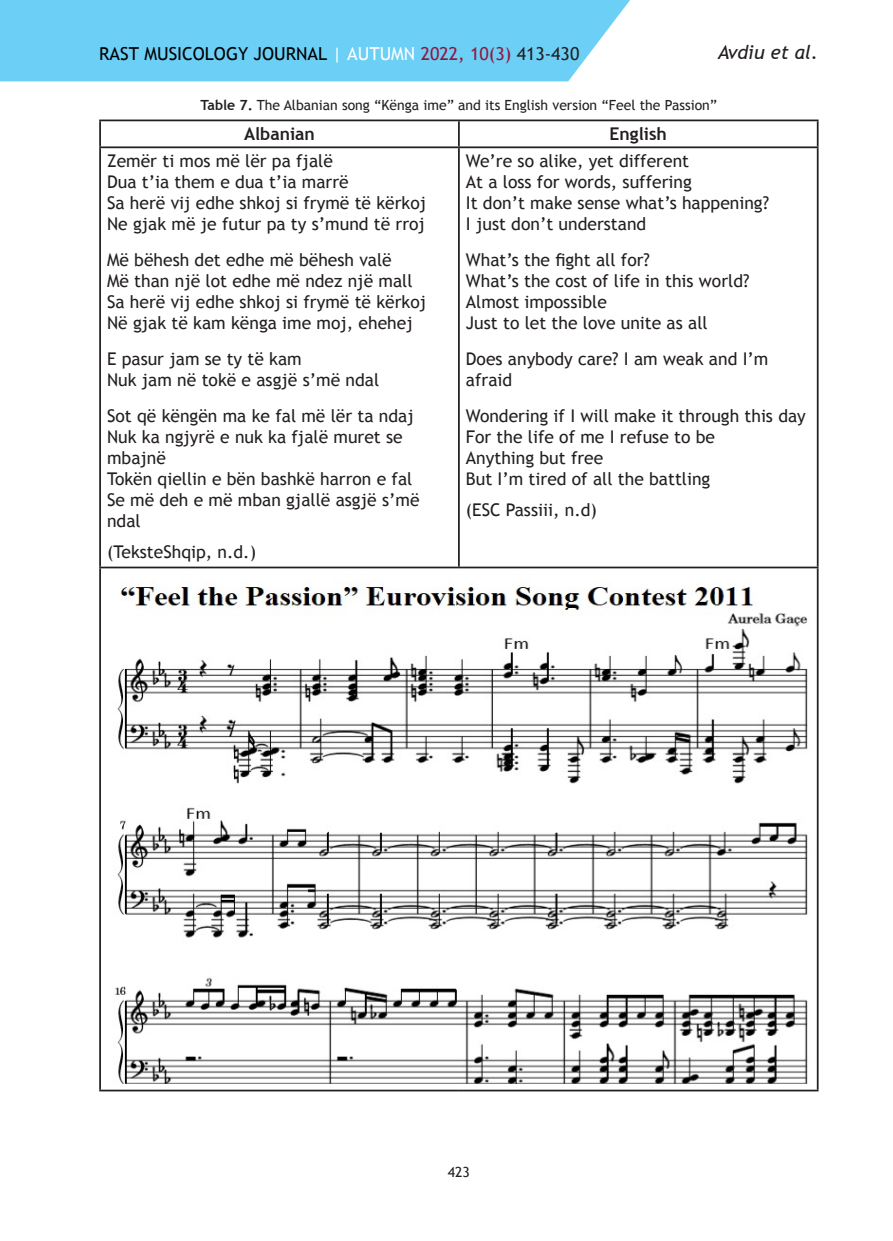
<style>
.page{position:relative;width:893px;height:1241px;background:#fff}
.page>*{position:absolute;margin:0;border:0;box-sizing:border-box;transform-origin:0 0}
.t1{font:italic 19.25px "Trebuchet MS";color:#231f20}
.t2{font:17.85px "Trebuchet MS";color:#000}
.t3{font:17.5px/21px "Trebuchet MS";color:#231f20}
.t4{font:700 17.5px "Trebuchet MS";color:#231f20}
.Örnek{font:14px "Trebuchet MS";color:#231f20}
.s1{color:#fff}
.s2{color:#94163d}
.s3{color:#231f20}
.s4{font-weight:700}
</style>
<div class="page">
<div style="left:0;top:0;width:630px;height:81px;background:#6bcff6"></div>
<hr style="left:99px;top:119px;width:360px;height:2px;background:#231f20">
<hr style="left:99px;top:121px;width:2px;height:25px;background:#231f20">
<hr style="left:459px;top:119px;width:360px;height:2px;background:#231f20">
<hr style="left:458px;top:121px;width:2px;height:25px;background:#231f20">
<hr style="left:817px;top:121px;width:2px;height:25px;background:#231f20">
<hr style="left:99px;top:146px;width:360px;height:2px;background:#231f20">
<hr style="left:99px;top:148px;width:2px;height:418px;background:#231f20">
<hr style="left:459px;top:146px;width:360px;height:2px;background:#231f20">
<hr style="left:458px;top:148px;width:2px;height:418px;background:#231f20">
<hr style="left:817px;top:148px;width:2px;height:418px;background:#231f20">
<hr style="left:99px;top:566px;width:360px;height:2px;background:#231f20">
<hr style="left:99px;top:568px;width:2px;height:521px;background:#231f20">
<hr style="left:459px;top:566px;width:360px;height:2px;background:#231f20">
<hr style="left:817px;top:568px;width:2px;height:521px;background:#231f20">
<hr style="left:99px;top:1089px;width:360px;height:2px;background:#231f20">
<hr style="left:459px;top:1089px;width:360px;height:2px;background:#231f20">
<img style="left:115px;top:586px;width:693px;height:497px">
<p class="t1" style="left:718px;top:41px;width:102px">Avdiu et al.</p>
<p class="t2" style="left:99px;top:43px;width:482px">RAST MUSICOLOGY JOURNAL <span class="s1">| AUTUMN</span> <span class="s2">2022, 10(3)</span> <span class="s3">413-430</span></p>
<p class="Örnek" style="left:201px;top:96px;width:518px"><span class="s4">Table 7.</span> The Albanian song “Kënga ime” and its English version “Feel the Passion”</p>
<p class="t4" style="left:244px;top:123px;width:72px">Albanian</p>
<p class="t4" style="left:610px;top:123px;width:59px">English</p>
<p class="t3" style="left:107px;top:151px;width:227px">Zemër ti mos më lër pa fjalë</p>
<p class="t3" style="left:107px;top:172px;width:243px">Dua t’ia them e dua t’ia marrë</p>
<p class="t3" style="left:107px;top:193px;width:321px">Sa herë vij edhe shkoj si frymë të kërkoj</p>
<p class="t3" style="left:107px;top:214px;width:319px">Ne gjak më je futur pa ty s’mund të rroj</p>
<p class="t3" style="left:107px;top:250px;width:286px">Më bëhesh det edhe më bëhesh valë</p>
<p class="t3" style="left:107px;top:271px;width:307px">Më than një lot edhe më ndez një mall</p>
<p class="t3" style="left:107px;top:292px;width:321px">Sa herë vij edhe shkoj si frymë të kërkoj</p>
<p class="t3" style="left:107px;top:313px;width:307px">Në gjak të kam kënga ime moj, ehehej</p>
<p class="t3" style="left:107px;top:348px;width:196px">E pasur jam se ty të kam</p>
<p class="t3" style="left:107px;top:369px;width:274px">Nuk jam në tokë e asgjë s’më ndal</p>
<p class="t3" style="left:107px;top:405px;width:308px">Sot që këngën ma ke fal më lër ta ndaj</p>
<p class="t3" style="left:107px;top:426px;width:297px">Nuk ka ngjyrë e nuk ka fjalë muret se mbajnë</p>
<p class="t3" style="left:107px;top:468px;width:307px">Tokën qiellin e bën bashkë harron e fal</p>
<p class="t3" style="left:107px;top:489px;width:314px">Se më deh e më mban gjallë asgjë s’më ndal</p>
<p class="t3" style="left:107px;top:541px;width:151px">(TeksteShqip, n.d.)</p>
<p class="t3" style="left:466px;top:151px;width:225px">We’re so alike, yet different</p>
<p class="t3" style="left:466px;top:172px;width:227px">At a loss for words, suffering</p>
<p class="t3" style="left:466px;top:193px;width:305px">It don’t make sense what’s happening?</p>
<p class="t3" style="left:466px;top:214px;width:182px">I just don’t understand</p>
<p class="t3" style="left:466px;top:250px;width:186px">What’s the fight all for?</p>
<p class="t3" style="left:466px;top:271px;width:285px">What’s the cost of life in this world?</p>
<p class="t3" style="left:466px;top:292px;width:142px">Almost impossible</p>
<p class="t3" style="left:466px;top:313px;width:243px">Just to let the love unite as all</p>
<p class="t3" style="left:466px;top:348px;width:304px">Does anybody care? I am weak and I’m afraid</p>
<p class="t3" style="left:466px;top:405px;width:341px">Wondering if I will make it through this day</p>
<p class="t3" style="left:466px;top:426px;width:251px">For the life of me I refuse to be</p>
<p class="t3" style="left:466px;top:447px;width:139px">Anything but free</p>
<p class="t3" style="left:466px;top:468px;width:246px">But I’m tired of all the battling</p>
<p class="t3" style="left:466px;top:499px;width:133px">(ESC Passiii, n.d)</p>
<p class="Örnek" style="left:448px;top:1163px;width:24px">423</p>
</div>
